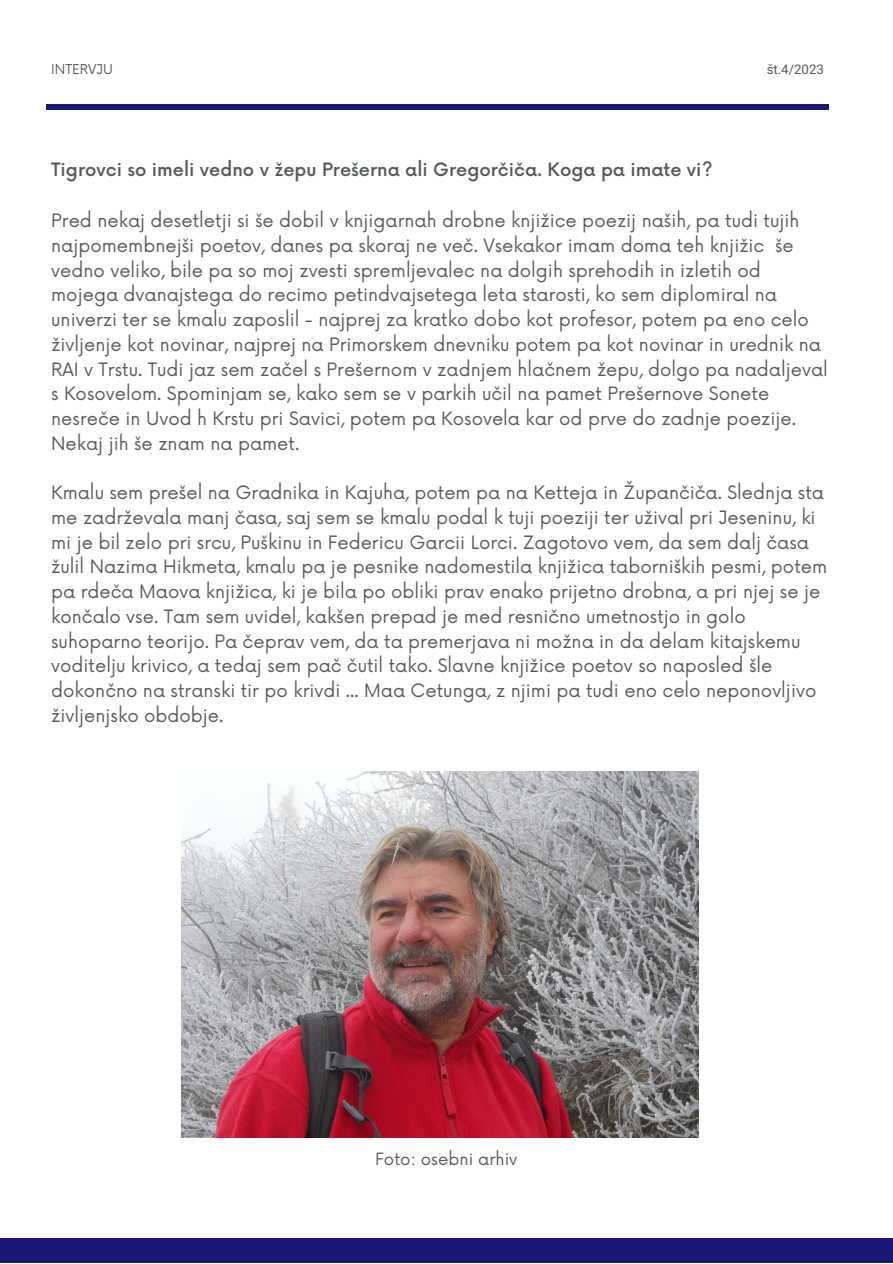
<style>
.page{position:relative;width:893px;height:1264px;background:#fff}
.page>*{position:absolute;margin:0;border:0;box-sizing:border-box;transform-origin:0 0}
.t1{font:18px/24.8px "Now";color:#565b5b}
.t2{font:500 18px "Now";color:#565b5b}
.t3{font:16.5px "Now";color:#565b5b}
.t4{font:13.2px "Araboto";color:#565b5b}
.t5{font:13.2px "Now";color:#565b5b}
</style>
<div class="page">
<div style="left:0;top:1237px;width:892px;height:25px;background:#181774"></div>
<div style="left:46px;top:104px;width:782px;height:6px;background:#181774"></div>
<img style="left:181px;top:771px;width:517px;height:366px">
<p class="t5" style="left:51px;top:62px;width:63px">INTERVJU</p>
<p class="t4" style="left:766px;top:61px;width:59px">št.4/2023</p>
<p class="t2" style="left:51px;top:160px;width:663px">Tigrovci so imeli vedno v žepu Prešerna ali Gregorčiča. Koga pa imate vi?</p>
<p class="t1" style="left:51px;top:209px;width:778px">Pred nekaj desetletji si še dobil v knjigarnah drobne knjižice poezij naših, pa tudi tujih najpomembnejši poetov, danes pa skoraj ne več. Vsekakor imam doma teh knjižic še vedno veliko, bile pa so moj zvesti spremljevalec na dolgih sprehodih in izletih od mojega dvanajstega do recimo petindvajsetega leta starosti, ko sem diplomiral na univerzi ter se kmalu zaposlil - najprej za kratko dobo kot profesor, potem pa eno celo življenje kot novinar, najprej na Primorskem dnevniku potem pa kot novinar in urednik na RAI v Trstu. Tudi jaz sem začel s Prešernom v zadnjem hlačnem žepu, dolgo pa nadaljeval s Kosovelom. Spominjam se, kako sem se v parkih učil na pamet Prešernove Sonete nesreče in Uvod h Krstu pri Savici, potem pa Kosovela kar od prve do zadnje poezije.<br>Nekaj jih še znam na pamet.</p>
<p class="t1" style="left:51px;top:481px;width:777px">Kmalu sem prešel na Gradnika in Kajuha, potem pa na Ketteja in Župančiča. Slednja sta me zadrževala manj časa, saj sem se kmalu podal k tuji poeziji ter užival pri Jeseninu, ki mi je bil zelo pri srcu, Puškinu in Federicu Garcii Lorci. Zagotovo vem, da sem dalj časa žulil Nazima Hikmeta, kmalu pa je pesnike nadomestila knjižica taborniških pesmi, potem pa rdeča Maova knjižica, ki je bila po obliki prav enako prijetno drobna, a pri njej se je končalo vse. Tam sem uvidel, kakšen prepad je med resnično umetnostjo in golo suhoparno teorijo. Pa čeprav vem, da ta premerjava ni možna in da delam kitajskemu voditelju krivico, a tedaj sem pač čutil tako. Slavne knjižice poetov so naposled šle dokončno na stranski tir po krivdi ... Maa Cetunga, z njimi pa tudi eno celo neponovljivo življenjsko obdobje.</p>
<p class="t3" style="left:375px;top:1149px;width:144px">Foto: osebni arhiv</p>
</div>
